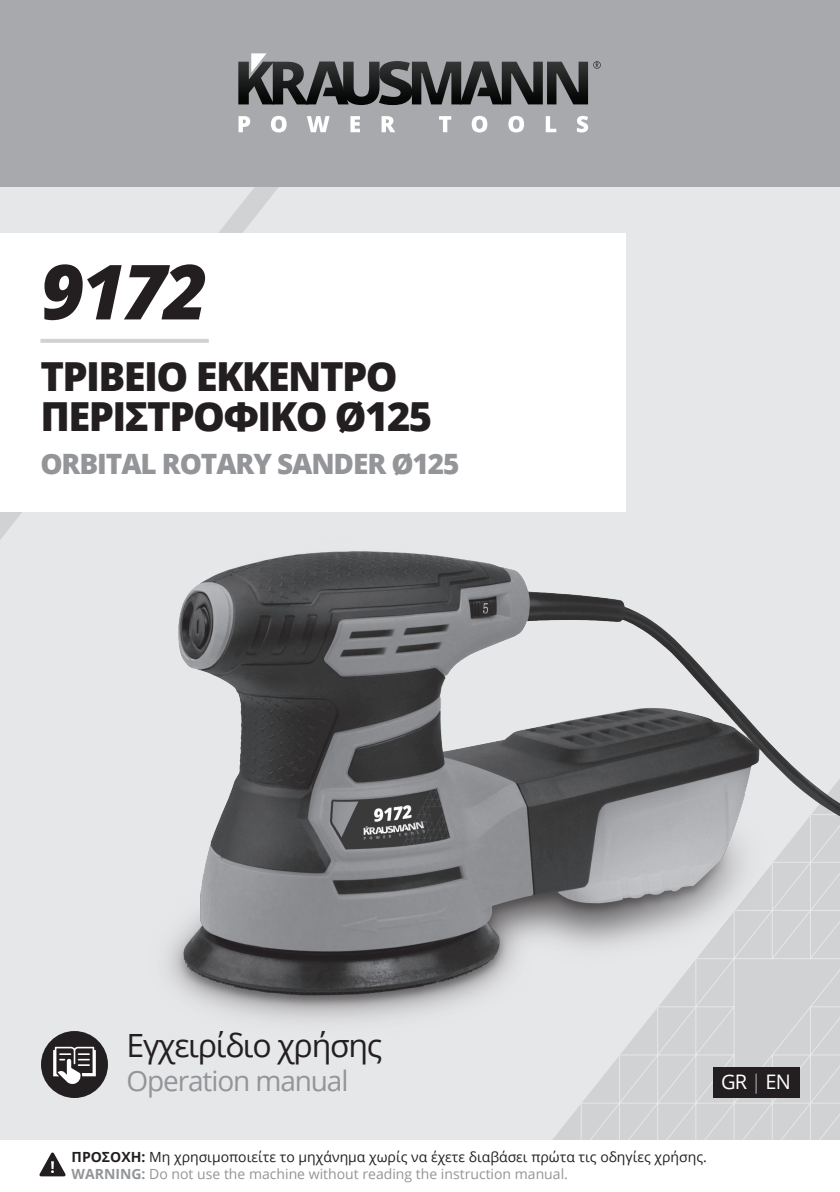
<style>
.page{position:relative;width:840px;height:1192px;background:#fff}
.page>*{position:absolute;margin:0;border:0;box-sizing:border-box;transform-origin:0 0}
.t1{font:italic 800 76px "Open Sans";color:#231f20}
.t2{font:800 40px/40px "Open Sans";letter-spacing:-.04em;color:#231f20}
.t3{font:32px "Open Sans";letter-spacing:-.04em;color:#231f20}
.t4{font:800 28px "Open Sans";letter-spacing:-.04em;color:#939598}
.t5{font:28px "Open Sans";letter-spacing:-.04em;color:#939598}
.t6{font:20px "Open Sans";color:#fff}
.t7{font:14px "Open Sans";color:#231f20}
.t8{font:14px "Open Sans";color:#939598}
.t9{font:14px "Open Sans";letter-spacing:-.04em;color:#6c6d70}
.s1{color:#939598}
.s2{font-weight:700}
</style>
<div class="page">
<div style="left:0;top:0;width:839px;height:1191px;background:#e6e7e9"></div>
<svg style="left:0;top:186px;width:279px;height:354px"></svg>
<div style="left:0;top:0;width:839px;height:186px;background:#a8a9ad"></div>
<svg style="left:238px;top:116px;width:12px;height:16px"></svg>
<svg style="left:271px;top:116px;width:15px;height:16px"></svg>
<svg style="left:307px;top:116px;width:22px;height:16px"></svg>
<svg style="left:350px;top:116px;width:10px;height:16px"></svg>
<svg style="left:381px;top:116px;width:14px;height:16px"></svg>
<svg style="left:439px;top:116px;width:12px;height:16px"></svg>
<svg style="left:471px;top:116px;width:16px;height:16px"></svg>
<svg style="left:508px;top:116px;width:16px;height:16px"></svg>
<svg style="left:545px;top:116px;width:11px;height:16px"></svg>
<svg style="left:577px;top:116px;width:11px;height:16px"></svg>
<svg style="left:238px;top:53px;width:362px;height:52px"></svg>
<div style="left:41px;top:1030px;width:67px;height:67px;background:#231f20;border-radius:50%"></div>
<svg style="left:53px;top:1046px;width:43px;height:37px"></svg>
<svg style="left:553px;top:1051px;width:286px;height:89px"></svg>
<div style="left:712px;top:1066px;width:87px;height:31px;background:#231f20"></div>
<div style="left:0;top:1140px;width:839px;height:51px;background:#fff"></div>
<svg style="left:39px;top:1152px;width:27px;height:23px"></svg>
<div style="left:0;top:233px;width:626px;height:279px;background:#fff"></div>
<hr style="left:40px;top:339px;width:169px;height:4px;background:#d1d2d4">
<img style="left:132px;top:533px;width:707px;height:518px">
<p class="t1" style="left:40px;top:234px;width:169px">9172</p>
<p class="t2" style="left:40px;top:354px;width:393px">ΤΡΙΒΕΙΟ ΕΚΚΕΝΤΡΟ<br>ΠΕΡΙΣΤΡΟΦΙΚΟ Ø125</p>
<p class="t4" style="left:40px;top:442px;width:420px">ORBITAL ROTARY SANDER Ø125</p>
<p class="t3" style="left:126px;top:1023px;width:257px">Εγχειρίδιο χρήσης</p>
<p class="t5" style="left:126px;top:1061px;width:223px">Operation manual</p>
<p class="t6" style="left:721px;top:1067px;width:71px">GR <span class="s1">|</span> EN</p>
<p class="t7" style="left:72px;top:1146px;width:636px"><span class="s2">ΠΡΟΣΟΧΗ:</span> Μη χρησιμοποιείτε το μηχάνημα χωρίς να έχετε διαβάσει πρώτα τις οδηγίες χρήσης.</p>
<p class="t8" style="left:72px;top:1163px;width:498px"><span class="s2">WARNING:</span> Do not use the machine without reading the instruction manual.</p>
<p class="t9" style="left:57px;top:1161px;width:181px">KRAUSMANN POWER TOOLS</p>
</div>
